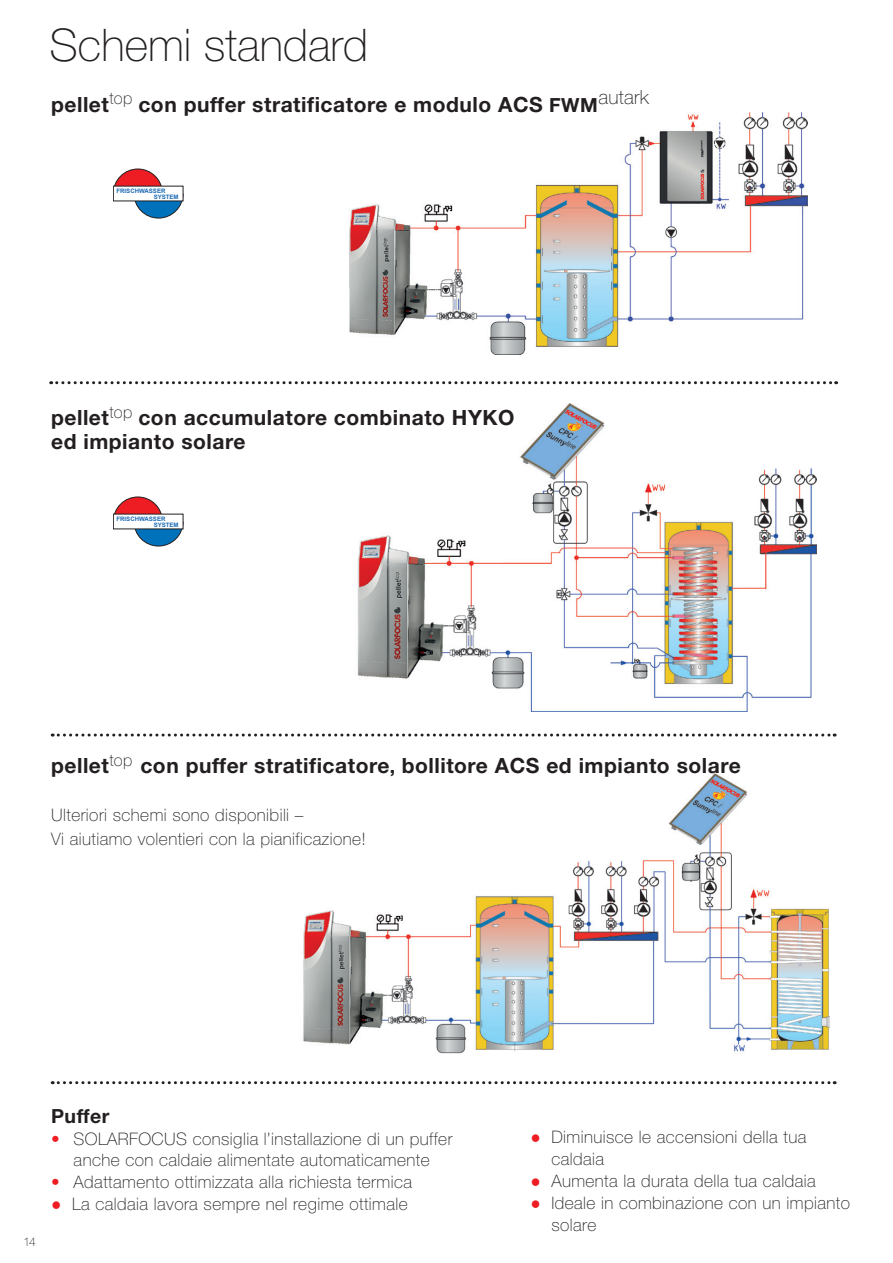
<style>
.page{position:relative;width:893px;height:1263px;background:#fff}
.page>*{position:absolute;margin:0;border:0;box-sizing:border-box;transform-origin:0 0}
.t1{font:100 45px "Helvetica Neue LT Pro";color:#231f20}
.t2{font:700 21px/24px "Helvetica Neue LT Pro";letter-spacing:.025em;color:#231f20}
.t3{font:700 19.5px "Helvetica Neue LT Pro";letter-spacing:.025em;color:#231f20}
.t4{font:100 17.25px/21.8px "Helvetica Neue LT Pro";letter-spacing:.025em;color:#231f20}
.t5{font:100 12px "Helvetica Neue LT Pro";color:#231f20}
.t6{font:700 6.3px/5.8px "Arial";color:#0072bc}
.t7{font:700 6px/6px "Arial";color:#1c6ab5}
.s1{font-size:19.5px}
.s2{color:#ee1d23}
.s3{font-family:"Verdana";font-weight:400;color:#ee1d23}
</style>
<div class="page">
<svg style="left:51px;top:381px;width:786px;height:3px"></svg>
<svg style="left:52px;top:733px;width:783px;height:3px"></svg>
<svg style="left:52px;top:1081px;width:783px;height:3px"></svg>
<svg style="left:113px;top:169px;width:70px;height:49px"></svg>
<div style="left:115px;top:188px;width:67px;height:12px;background:#fff"></div>
<svg style="left:113px;top:497px;width:70px;height:49px"></svg>
<div style="left:115px;top:516px;width:67px;height:12px;background:#fff"></div>
<img style="left:349px;top:112px;width:459px;height:242px">
<img style="left:357px;top:403px;width:459px;height:308px">
<img style="left:303px;top:773px;width:526px;height:280px">
<h1 class="t1" style="left:50px;top:18px;width:320px">Schemi standard</h1>
<p class="t2" style="left:51px;top:92px;width:599px">pellet<sup>top</sup> con puffer stratificatore e modulo ACS <span class="s1">FWM</span><sup>autark</sup></p>
<p class="t7" style="left:154px;top:188px;width:26px;text-indent:-37px">FRISCHWASSER<br>SYSTEM</p>
<p class="t6" style="left:154px;top:189px;width:28px;text-indent:-38px">FRISCHWASSER<br>SYSTEM</p>
<p class="t2" style="left:51px;top:405px;width:465px">pellet<sup>top</sup> con accumulatore combinato HYKO ed impianto solare</p>
<p class="t7" style="left:154px;top:515px;width:26px;text-indent:-37px">FRISCHWASSER<br>SYSTEM</p>
<p class="t6" style="left:154px;top:516px;width:28px;text-indent:-38px">FRISCHWASSER<br>SYSTEM</p>
<p class="t2" style="left:51px;top:753px;width:691px">pellet<sup>top</sup> con puffer stratificatore<span class="s1">,</span> bollitore ACS ed impianto solare</p>
<p class="t4" style="left:51px;top:803px;width:316px;line-height:24px">Ulteriori schemi sono disponibili –<br>Vi aiutiamo volentieri con la pianificazione!</p>
<p class="t5" style="left:24px;top:1235px;width:14px">14</p>
<p class="t3" style="left:51px;top:1104px;width:60px">Puffer</p>
<p class="t4" style="left:51px;top:1127px;width:403px;text-align:center"><span class="s2">•</span> SOLARFOCUS consiglia l’installazione di un puffer anche con caldaie alimentate automaticamente</p>
<p class="t4" style="left:51px;top:1171px;width:362px"><span class="s2">•</span> Adattamento ottimizzata alla richiesta termica</p>
<p class="t4" style="left:51px;top:1192px;width:358px"><span class="s3">●</span> La caldaia lavora sempre nel regime ottimale</p>
<p class="t4" style="left:551px;top:1126px;width:257px;text-indent:-21px"><span class="s3">●</span> Diminuisce le accensioni della tua caldaia</p>
<p class="t4" style="left:530px;top:1170px;width:287px"><span class="s3">●</span> Aumenta la durata della tua caldaia</p>
<p class="t4" style="left:551px;top:1191px;width:300px;text-indent:-21px"><span class="s3">●</span> Ideale in combinazione con un impianto solare</p>
</div>
